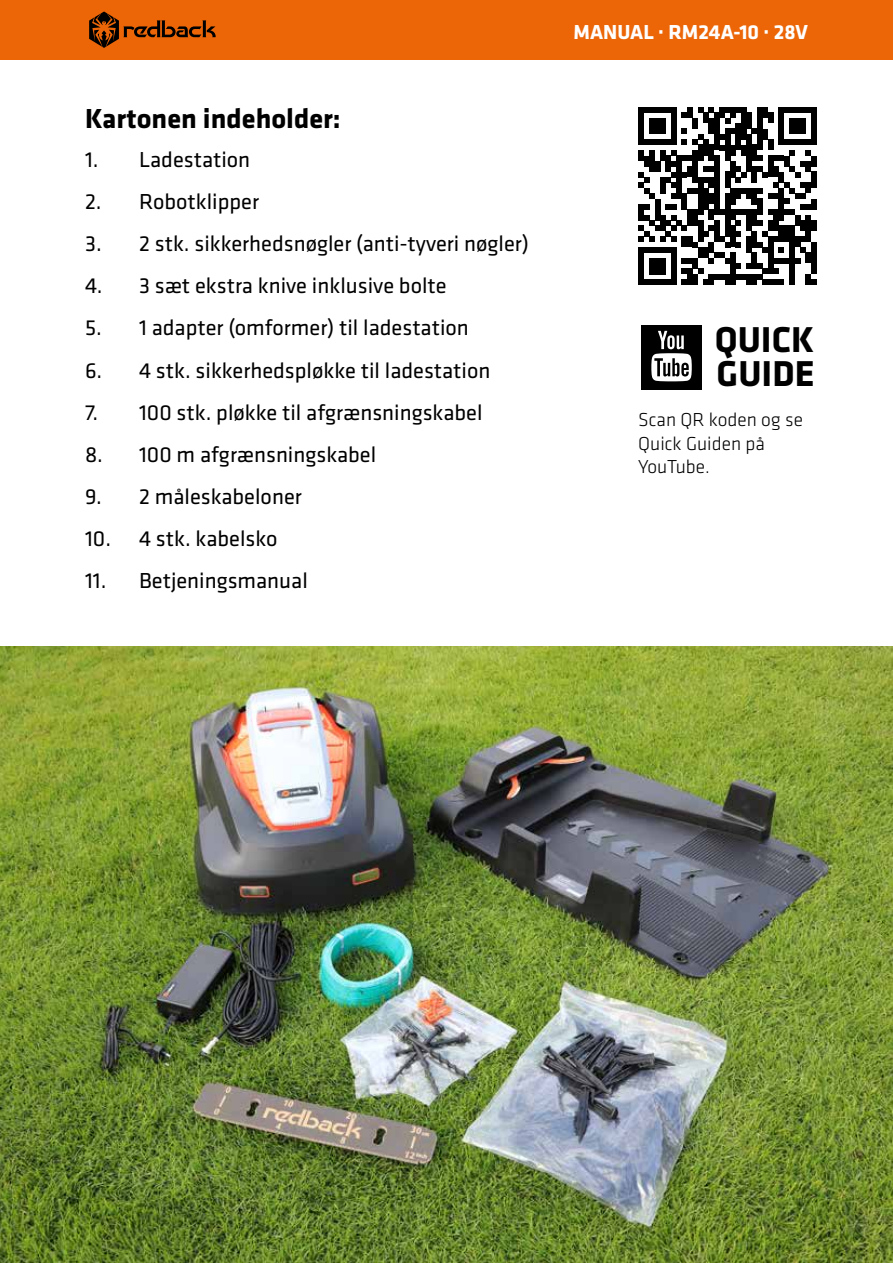
<style>
.page{position:relative;width:893px;height:1263px;background:#fff}
.page>*{position:absolute;margin:0;border:0;box-sizing:border-box;transform-origin:0 0}
.t1{font:700 37.35px/34px "Klavika";color:#000}
.t2{font:700 28.5px "Klavika";color:#000}
.t3{font:22.5px "Klavika";color:#000}
.t4{font:700 21px "Klavika";color:#fff}
.t5{font:300 19.5px/23.4px "Klavika";color:#000}
</style>
<div class="page">
<div style="left:0;top:0;width:893px;height:60px;background:#ec6608"></div>
<img style="left:0;top:646px;width:893px;height:617px">
<div style="left:641px;top:325px;width:61px;height:64px;background:#000"></div>
<svg style="left:651px;top:331px;width:41px;height:50px"></svg>
<svg style="left:639px;top:107px;width:177px;height:178px"></svg>
<svg style="left:89px;top:11px;width:127px;height:37px"></svg>
<p class="t2" style="left:85px;top:98px;width:257px">Kartonen indeholder:</p>
<p class="t3" style="left:85px;top:145px;width:167px">1. Ladestation</p>
<p class="t3" style="left:85px;top:187px;width:175px">2. Robotklipper</p>
<p class="t3" style="left:85px;top:229px;width:445px">3. 2 stk. sikkerhedsnøgler (anti-tyveri nøgler)</p>
<p class="t3" style="left:85px;top:271px;width:363px">4. 3 sæt ekstra knive inklusive bolte</p>
<p class="t3" style="left:85px;top:313px;width:385px">5. 1 adapter (omformer) til ladestation</p>
<p class="t3" style="left:85px;top:355px;width:407px">6. 4 stk. sikkerhedspløkke til ladestation</p>
<p class="t3" style="left:85px;top:397px;width:399px">7. 100 stk. pløkke til afgrænsningskabel</p>
<p class="t3" style="left:85px;top:439px;width:293px">8. 100 m afgrænsningskabel</p>
<p class="t3" style="left:85px;top:481px;width:218px">9. 2 måleskabeloner</p>
<p class="t3" style="left:85px;top:523px;width:194px">10. 4 stk. kabelsko</p>
<p class="t3" style="left:85px;top:565px;width:224px">11. Betjeningsmanual</p>
<p class="t4" style="left:573px;top:16px;width:236px">MANUAL · RM24A-10 · 28V</p>
<h1 class="t1" style="left:715px;top:321px;width:101px">QUICK<br>GUIDE</h1>
<p class="t5" style="left:638px;top:408px;width:166px">Scan QR koden og se<br>Quick Guiden på<br>YouTube.</p>
</div>
